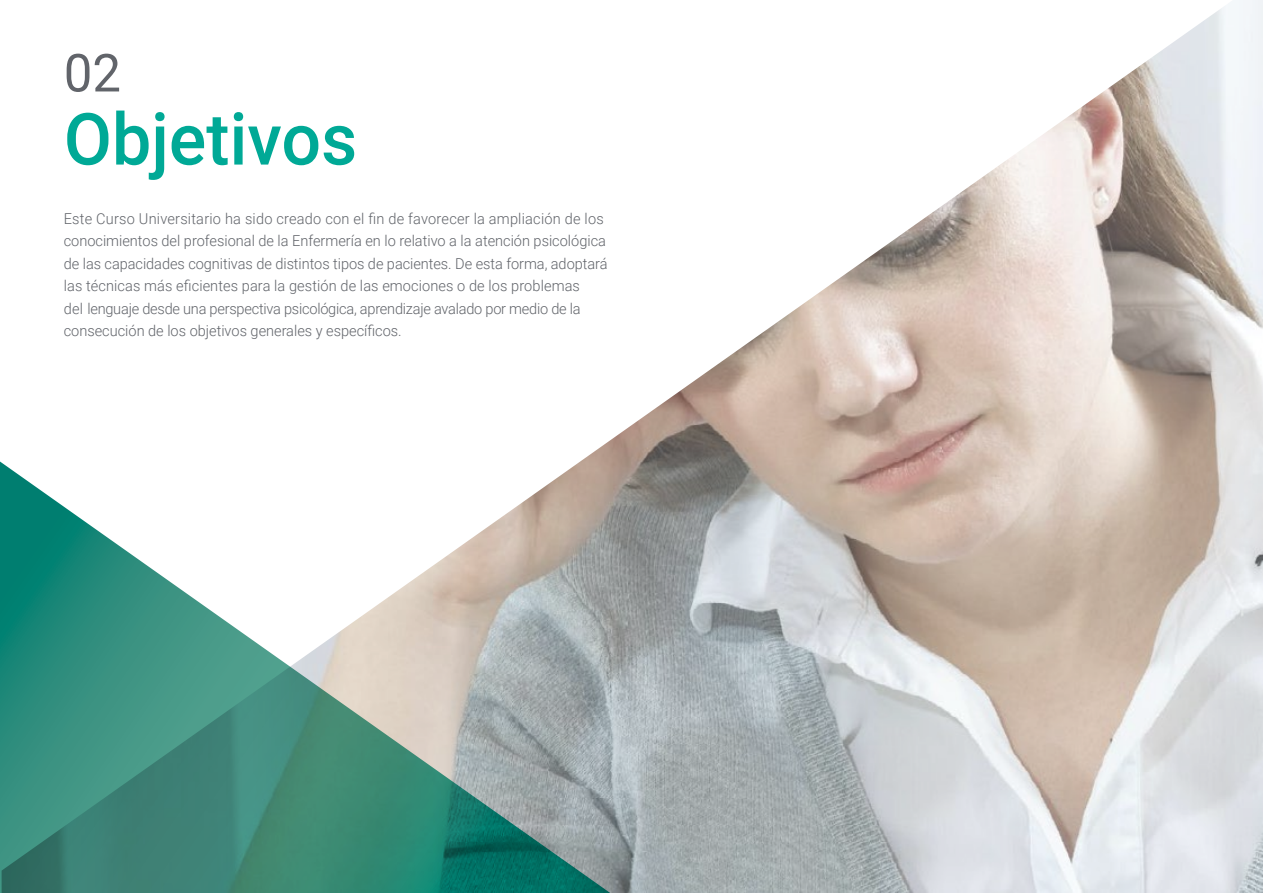
<style>
.page{position:relative;width:1263px;height:893px;background:#fff}
.page>*{position:absolute;margin:0;border:0;box-sizing:border-box;transform-origin:0 0}
.t1{font:500 72px "Roboto";color:#00a996}
.t2{font:52.5px "Roboto";color:#61646a}
.t3{font:300 15px/22.5px "Roboto";color:#61646a}
</style>
<div class="page">
<img style="left:602px;top:0;width:661px;height:893px">
<svg style="left:0;top:446px;width:640px;height:447px"></svg>
<h2 class="t2" style="left:64px;top:36px;width:59px">02</h2>
<h1 class="t1" style="left:64px;top:89px;width:295px">Objetivos</h1>
<p class="t3" style="left:64px;top:207px;width:545px">Este Curso Universitario ha sido creado con el fin de favorecer la ampliación de los conocimientos del profesional de la Enfermería en lo relativo a la atención psicológica de las capacidades cognitivas de distintos tipos de pacientes. De esta forma, adoptará las técnicas más eficientes para la gestión de las emociones o de los problemas<br>del lenguaje desde una perspectiva psicológica, aprendizaje avalado por medio de la consecución de los objetivos generales y específicos.</p>
</div>
